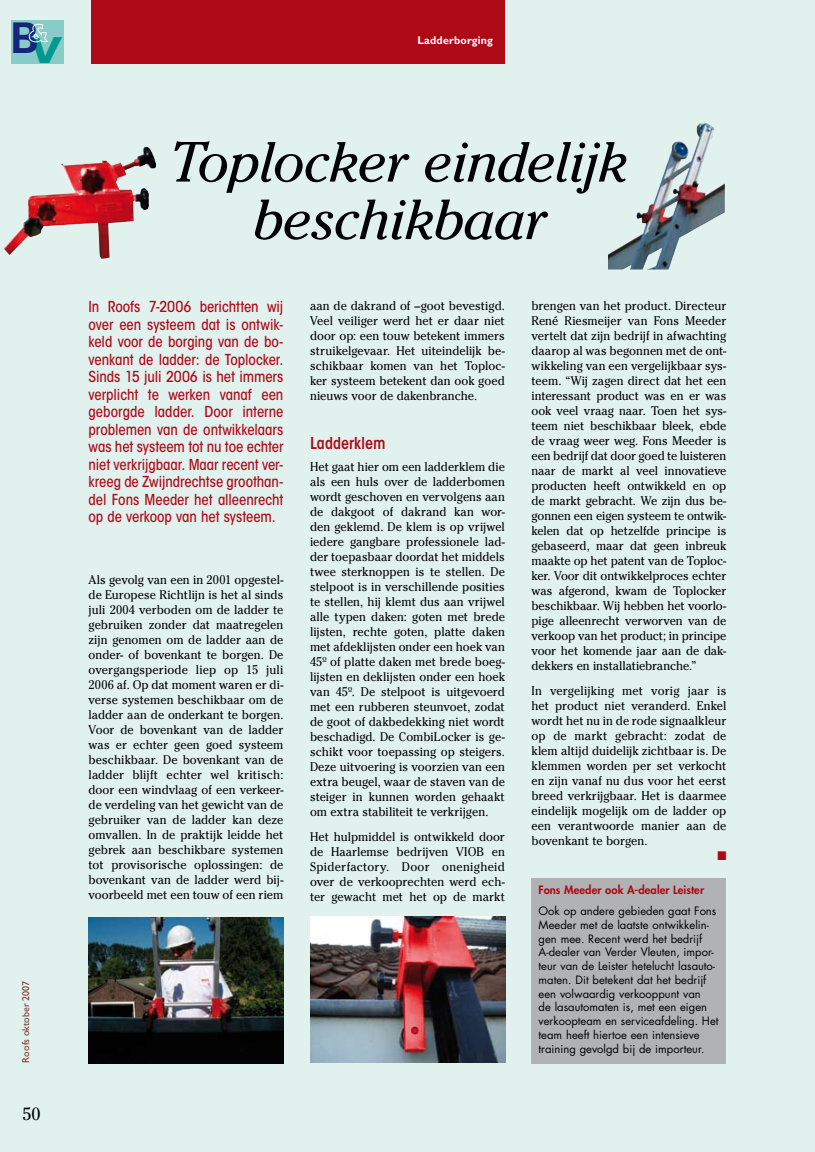
<style>
.page{position:relative;width:815px;height:1152px;background:#e1f1ee}
.page>*{position:absolute;margin:0;border:0;box-sizing:border-box;transform-origin:0 0}
.t1{font:italic 56.25px/57.5px "Cheltenham Std";letter-spacing:-.02em;color:#000;text-align:center}
.t2{font:700 42.38px "Univers LT Std";color:#14267a}
.t3{font:17.5px "Cheltenham Std";color:#000}
.t4{font:600 condensed 16.25px "ITC Avant Garde Std";color:#ae0917}
.t5{font:500 condensed 15px/17.5px "ITC Avant Garde Std";letter-spacing:-.005em;color:#ae0917;text-align:justify}
.t6{font:12.5px/15px "Cheltenham Std";color:#000;text-align:justify;scale:.95 1}
.t7{font:12.5px "Zapf Dingbats Std";color:#ae0917;scale:.95 1}
.t8{font:11.25px/13.8px "Futura Std";color:#000}
.t9{font:800 11.25px "Futura Std";letter-spacing:.01em;color:#ae0917}
.t10{font:700 11.25px "Gill Sans Std";letter-spacing:.015em;color:#fff;scale:.95 1}
.t11{font:10px "Gill Sans Std";color:#803a30}
</style>
<div class="page">
<div style="left:11px;top:20px;width:53px;height:44px;background:#89cbc6"></div>
<svg style="left:29px;top:24px;width:19px;height:19px"></svg>
<img style="left:4px;top:170px;width:145px;height:89px">
<img style="left:310px;top:916px;width:195px;height:147px">
<img style="left:88px;top:917px;width:195px;height:146px">
<img style="left:646px;top:123px;width:79px;height:146px">
<div style="left:91px;top:0;width:414px;height:64px;background:#ae0917"></div>
<div style="left:531px;top:878px;width:195px;height:185px;background:#b1b2b4"></div>
<h2 class="t2" style="left:11px;top:13px;width:51px">B<sub>V</sub></h2>
<p class="t10" style="left:417px;top:34px;width:81px">Ladderborging</p>
<p class="t11" style="left:20px;top:1062px;width:83px;rotate:-90deg">Roofs oktober 2007</p>
<h3 class="t3" style="left:23px;top:1103px;width:20px">50</h3>
<h1 class="t1" style="left:169px;top:133px;width:460px">Toplocker eindelijk beschikbaar</h1>
<p class="t5" style="left:89px;top:298px;width:196px">In Roofs 7-2006 berichtten wij over een systeem dat is ontwik&shy;keld voor de borging van de bo&shy;venkant de ladder: de Toplocker.<br>Sinds 15 juli 2006 is het immers verplicht te werken vanaf een geborgde ladder. Door interne problemen van de ontwikkelaars was het systeem tot nu toe echter niet verkrijgbaar. Maar recent ver&shy;kreeg de Zwijndrechtse groothan&shy;del Fons Meeder het alleenrecht op de verkoop van het systeem.</p>
<p class="t6" style="left:89px;top:572px;width:207px">Als gevolg van een in 2001 opgestel&shy;de Europese Richtlijn is het al sinds juli 2004 verboden om de ladder te gebruiken zonder dat maatregelen zijn genomen om de ladder aan de onder- of bovenkant te borgen. De overgangsperiode liep op 15 juli 2006 af. Op dat moment waren er di&shy;verse systemen beschikbaar om de ladder aan de onderkant te borgen.<br>Voor de bovenkant van de ladder was er echter geen goed systeem beschikbaar. De bovenkant van de ladder blijft echter wel kritisch: door een windvlaag of een verkeer&shy;de verdeling van het gewicht van de gebruiker van de ladder kan deze omvallen. In de praktijk leidde het gebrek aan beschikbare systemen tot provisorische oplossingen: de bovenkant van de ladder werd bij&shy;voorbeeld met een touw of een riem</p>
<p class="t6" style="left:310px;top:298px;width:207px">aan de dakrand of –goot bevestigd.<br>Veel veiliger werd het er daar niet door op: een touw betekent immers struikelgevaar. Het uiteindelijk be&shy;schikbaar komen van het Toploc&shy;ker systeem betekent dan ook goed nieuws voor de dakenbranche.</p>
<h3 class="t4" style="left:310px;top:433px;width:77px">Ladderklem</h3>
<p class="t6" style="left:310px;top:459px;width:207px">Het gaat hier om een ladderklem die als een huls over de ladderbomen wordt geschoven en vervolgens aan de dakgoot of dakrand kan wor&shy;den geklemd. De klem is op vrijwel iedere gangbare professionele lad&shy;der toepasbaar doordat het middels twee sterknoppen is te stellen. De stelpoot is in verschillende posities te stellen, hij klemt dus aan vrijwel alle typen daken: goten met brede lijsten, rechte goten, platte daken met afdeklijsten onder een hoek van 45º of platte daken met brede boeg&shy;lijsten en deklijsten onder een hoek van 45º. De stelpoot is uitgevoerd met een rubberen steunvoet, zodat de goot of dakbedekking niet wordt beschadigd. De CombiLocker is ge&shy;schikt voor toepassing op steigers.<br>Deze uitvoering is voorzien van een extra beugel, waar de staven van de steiger in kunnen worden gehaakt om extra stabiliteit te verkrijgen.</p>
<p class="t6" style="left:310px;top:829px;width:207px">Het hulpmiddel is ontwikkeld door de Haarlemse bedrijven VIOB en Spiderfactory. Door onenigheid over de verkooprechten werd ech&shy;ter gewacht met het op de markt</p>
<p class="t6" style="left:531px;top:298px;width:207px">brengen van het product. Directeur René Riesmeijer van Fons Meeder vertelt dat zijn bedrijf in afwachting daarop al was begonnen met de ont&shy;wikkeling van een vergelijkbaar sys&shy;teem. “Wij zagen direct dat het een interessant product was en er was ook veel vraag naar. Toen het sys&shy;teem niet beschikbaar bleek, ebde de vraag weer weg. Fons Meeder is een bedrijf dat door goed te luisteren naar de markt al veel innovatieve producten heeft ontwikkeld en op de markt gebracht. We zijn dus be&shy;gonnen een eigen systeem te ontwik&shy;kelen dat op hetzelfde principe is gebaseerd, maar dat geen inbreuk maakte op het patent van de Toploc&shy;ker. Voor dit ontwikkelproces echter was afgerond, kwam de Toplocker beschikbaar. Wij hebben het voorlo&shy;pige alleenrecht verworven van de verkoop van het product; in principe voor het komende jaar aan de dak&shy;dekkers en installatiebranche.”</p>
<p class="t6" style="left:531px;top:683px;width:207px">In vergelijking met vorig jaar is het product niet veranderd. Enkel wordt het nu in de rode signaalkleur op de markt gebracht: zodat de klem altijd duidelijk zichtbaar is. De klemmen worden per set verkocht en zijn vanaf nu dus voor het eerst breed verkrijgbaar. Het is daarmee eindelijk mogelijk om de ladder op een verantwoorde manier aan de bovenkant te borgen.</p>
<p class="t7" style="left:717px;top:850px;width:11px">■</p>
<p class="t9" style="left:539px;top:883px;width:167px">Fons Meeder ook A-dealer Leister</p>
<p class="t8" style="left:539px;top:904px;width:181px">Ook op andere gebieden gaat Fons Meeder met de laatste ontwikkelin&shy;gen mee. Recent werd het bedrijf A-dealer van Verder Vleuten, impor&shy;teur van de Leister hetelucht lasauto&shy;maten. Dit betekent dat het bedrijf een volwaardig verkooppunt van<br>de lasautomaten is, met een eigen verkoopteam en serviceafdeling. Het team heeft hiertoe een intensieve training gevolgd bij de importeur.</p>
</div>
